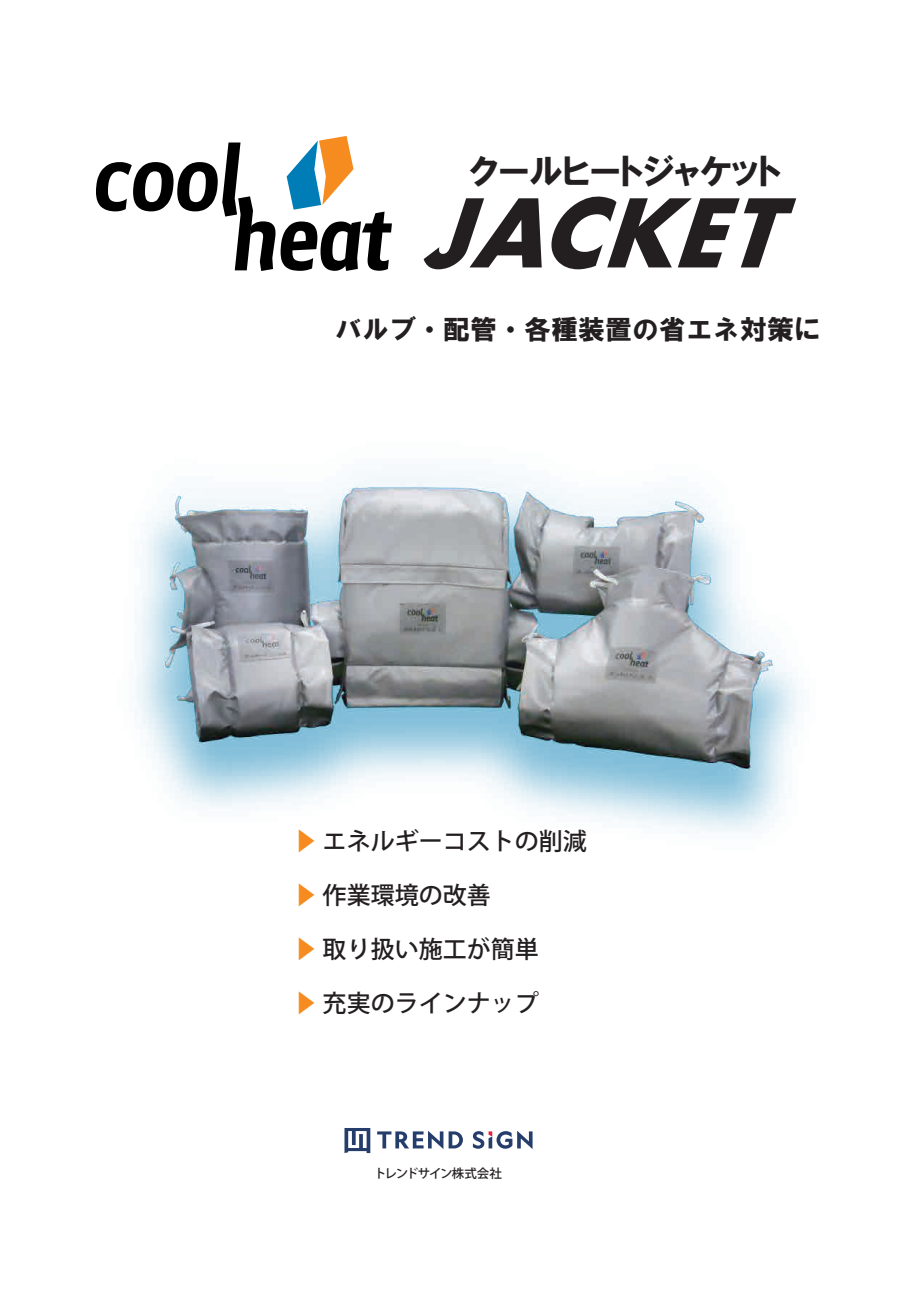
<style>
.page{position:relative;width:919px;height:1289px;background:#fff}
.page>*{position:absolute;margin:0;border:0;box-sizing:border-box;transform-origin:0 0}
.t1{font:36px "HGP Soei Kakugothic UB";color:#231f20}
.t2{font:27px "HGS Soei Kakugothic UB";color:#231f20}
.t3{font:500 24px "Koz Go Pr 6 N";color:#231f20}
.t4{font:500 12.45px "Koz Go Pro";letter-spacing:-.07em;color:#231f20}
.s1{color:#f68b1f}
</style>
<div class="page">
<svg style="left:96px;top:136px;width:296px;height:135px"></svg>
<img style="left:136px;top:475px;width:662px;height:357px">
<svg style="left:423px;top:198px;width:118px;height:71px"></svg>
<svg style="left:551px;top:196px;width:245px;height:73px"></svg>
<svg style="left:344px;top:1128px;width:188px;height:24px"></svg>
<h1 class="t1" style="left:469px;top:153px;width:313px">クールヒートジャケット</h1>
<p class="t2" style="left:335px;top:316px;width:487px">バルブ・配管・各種装置の省エネ対策に</p>
<p class="t3" style="left:293px;top:827px;width:295px"><span class="s1">▶</span> エネルギーコストの削減</p>
<p class="t3" style="left:293px;top:881px;width:199px"><span class="s1">▶</span> 作業環境の改善</p>
<p class="t3" style="left:293px;top:935px;width:247px"><span class="s1">▶</span> 取り扱い施工が簡単</p>
<p class="t3" style="left:293px;top:989px;width:247px"><span class="s1">▶</span> 充実のラインナップ</p>
<p class="t4" style="left:374px;top:1165px;width:129px">トレンドサイン株式会社</p>
</div>
